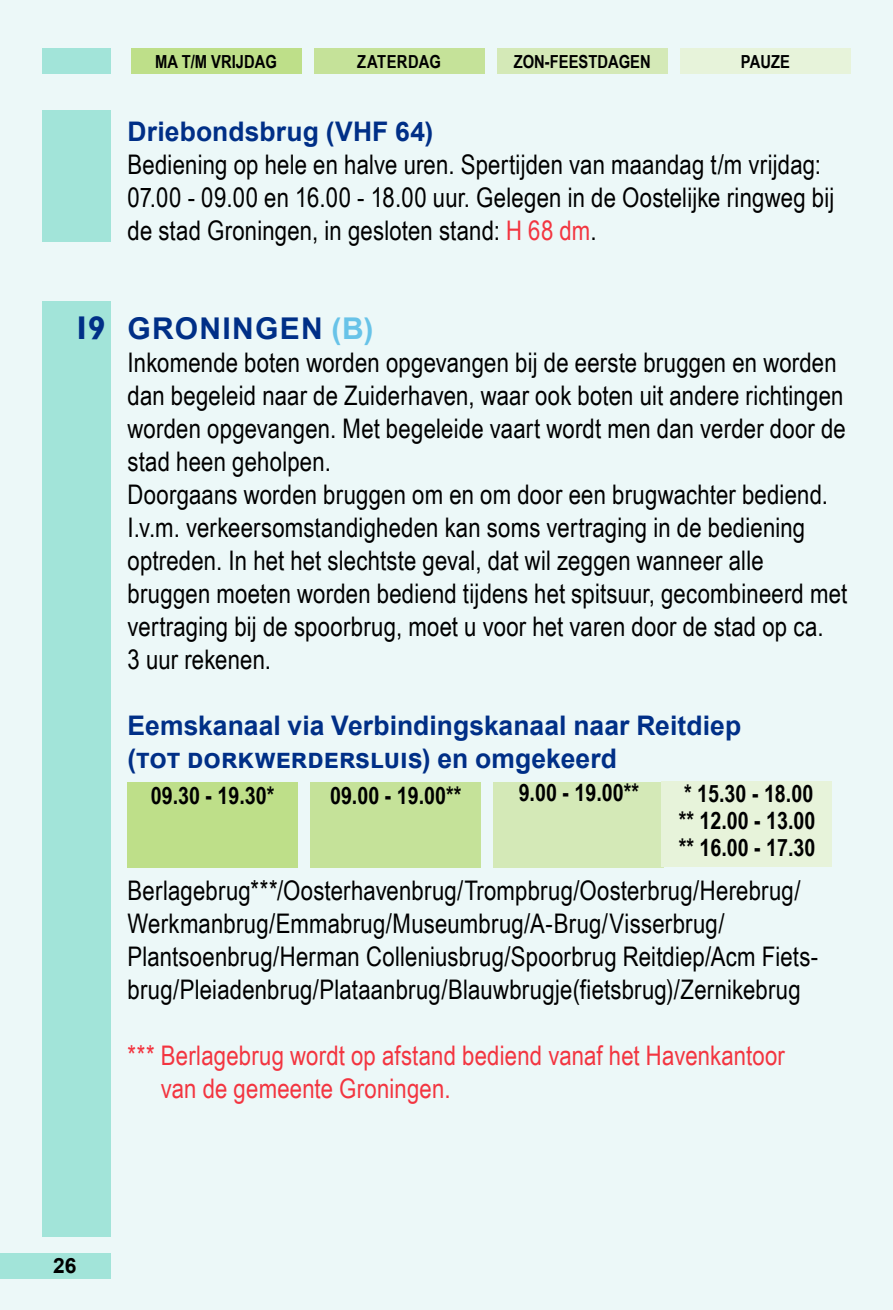
<style>
.page{position:relative;width:893px;height:1310px;background:#ecf8f8}
.page>*{position:absolute;margin:0;border:0;box-sizing:border-box;transform-origin:0 0}
.t1{font:700 30px "Arial";letter-spacing:.045em;color:#002f87}
.t2{font:27px/33px "Arial Narrow";letter-spacing:.005em;color:#000}
.t3{font:700 27px/33px "Arial";color:#002f87}
.t4{font:27px/33px "Arial Narrow";letter-spacing:.005em;color:#f33540}
.t5{font:700 24px/27px "Arial Narrow";color:#000;text-align:justify}
.t6{font:700 21px "Arial";color:#000}
.t7{font:700 18px "Arial Narrow";color:#000}
.t8{font:700 18px "Arial Narrow";letter-spacing:.02em;color:#000}
.s1{color:#f33540}
.s2{font-family:"Gill Sans";font-stretch:condensed;font-size:33px}
.s3{color:#68c3e8}
</style>
<div class="page">
<div style="left:43px;top:111px;width:68px;height:1125px;background:#a2e4d9"></div>
<div style="left:34px;top:242px;width:85px;height:59px;background:#ecf8f8"></div>
<div style="left:131px;top:48px;width:170px;height:26px;background:#bedf89"></div>
<div style="left:314px;top:48px;width:170px;height:26px;background:#c5e299"></div>
<div style="left:497px;top:48px;width:170px;height:26px;background:#d4e9b7"></div>
<div style="left:680px;top:48px;width:170px;height:26px;background:#e7f3da"></div>
<div style="left:43px;top:48px;width:68px;height:26px;background:#a2e4d9"></div>
<div style="left:0;top:1253px;width:111px;height:25px;background:#a2e4d9"></div>
<div style="left:128px;top:782px;width:170px;height:85px;background:#bedf89"></div>
<div style="left:311px;top:782px;width:170px;height:85px;background:#c5e299"></div>
<div style="left:494px;top:782px;width:170px;height:85px;background:#d4e9b7"></div>
<div style="left:662px;top:782px;width:170px;height:85px;background:#e7f3da"></div>
<p class="t7" style="left:155px;top:48px;width:123px">MA T/M VRIJDAG</p>
<p class="t8" style="left:357px;top:48px;width:85px">ZATERDAG</p>
<p class="t7" style="left:514px;top:48px;width:138px">ZON-FEESTDAGEN</p>
<p class="t7" style="left:741px;top:48px;width:50px">PAUZE</p>
<p class="t3" style="left:128px;top:115px;width:307px">Driebondsbrug (VHF 64)</p>
<p class="t2" style="left:128px;top:147px;width:708px">Bediening op hele en halve uren. Spertijden van maandag t/m vrijdag:<br>07.00 - 09.00 en 16.00 - 18.00 uur. Gelegen in de Oostelijke ringweg bij de stad Groningen, in gesloten stand: <span class="s1">H 68 dm</span>.</p>
<p class="t1" style="left:73px;top:307px;width:302px"><span class="s2">19</span> GRONINGEN <span class="s3">(B)</span></p>
<p class="t2" style="left:128px;top:345px;width:721px">Inkomende boten worden opgevangen bij de eerste bruggen en worden dan begeleid naar de Zuiderhaven, waar ook boten uit andere richtingen worden opgevangen. Met begeleide vaart wordt men dan verder door de stad heen geholpen.<br>Doorgaans worden bruggen om en om door een brugwachter bediend.<br>I.v.m. verkeersomstandigheden kan soms vertraging in de bediening optreden. In het het slechtste geval, dat wil zeggen wanneer alle bruggen moeten worden bediend tijdens het spitsuur, gecombineerd met vertraging bij de spoorbrug, moet u voor het varen door de stad op ca.<br>3 uur rekenen.</p>
<p class="t3" style="left:128px;top:709px;width:615px">Eemskanaal via Verbindingskanaal naar Reitdiep (tot dorkwerdersluis) en omgekeerd</p>
<p class="t5" style="left:151px;top:781px;width:125px">09.30 - 19.30*</p>
<p class="t5" style="left:330px;top:781px;width:133px">09.00 - 19.00**</p>
<p class="t5" style="left:519px;top:778px;width:122px">9.00 - 19.00**</p>
<p class="t5" style="left:679px;top:779px;width:138px">* 15.30 - 18.00 ** 12.00 - 13.00 ** 16.00 - 17.30</p>
<p class="t2" style="left:128px;top:873px;width:692px">Berlagebrug***/Oosterhavenbrug/Trompbrug/Oosterbrug/Herebrug/ Werkmanbrug/Emmabrug/Museumbrug/A-Brug/Visserbrug/ Plantsoenbrug/Herman Colleniusbrug/Spoorbrug Reitdiep/Acm Fiets&shy;brug/Pleiadenbrug/Plataanbrug/Blauwbrugje(fietsbrug)/Zernikebrug</p>
<p class="t4" style="left:161px;top:1038px;width:626px;text-indent:-33px">*** Berlagebrug wordt op afstand bediend vanaf het Havenkantoor van de gemeente Groningen.</p>
<p class="t6" style="left:53px;top:1251px;width:25px">26</p>
</div>
